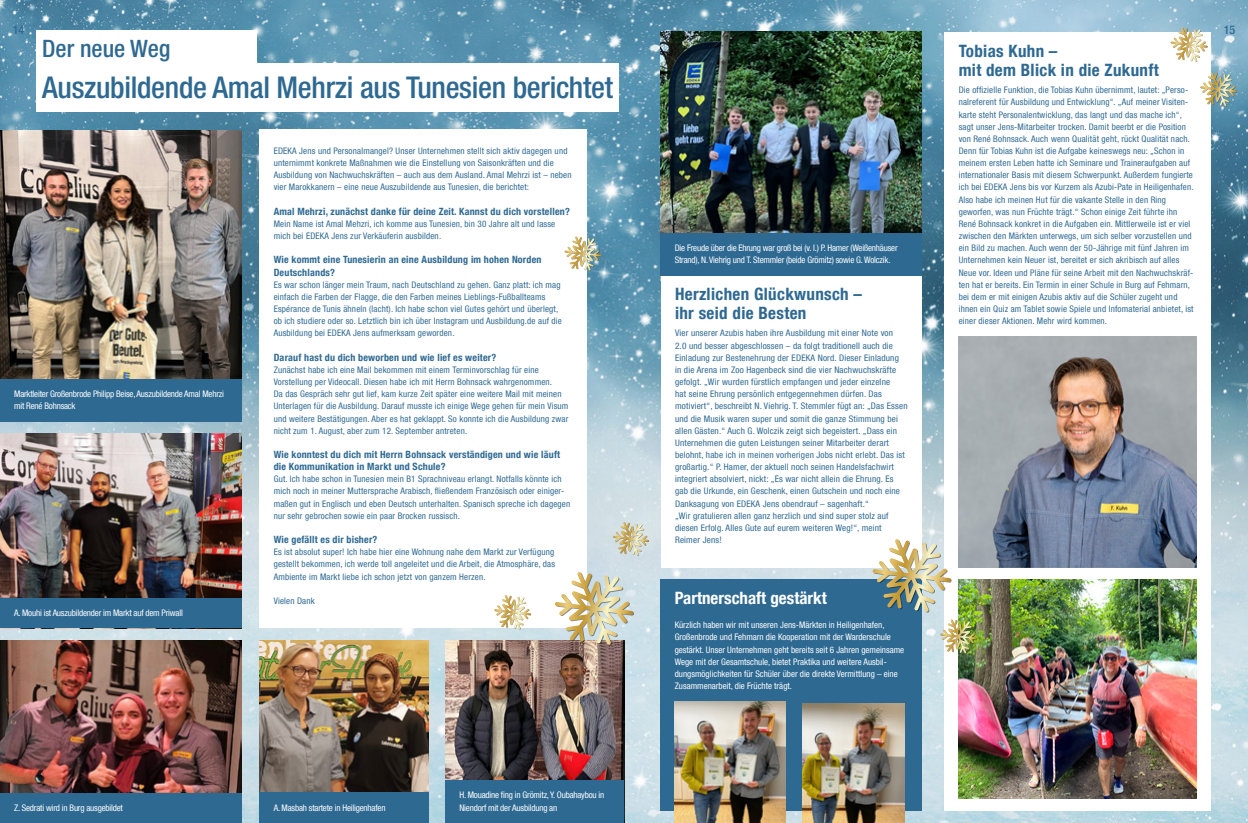
<style>
.page{position:relative;width:1248px;height:823px;background:#fff}
.page>*{position:absolute;margin:0;border:0;box-sizing:border-box;transform-origin:0 0}
.t1{font:500 condensed 30px "Helvetica Neue LT Com";letter-spacing:-.01em;color:#2e6992}
.t2{font:500 condensed 24px "Helvetica Neue LT Com";color:#2e6992}
.t3{font:700 condensed 17px/19px "Helvetica Neue LT Com";letter-spacing:.02em;color:#2e6992}
.t4{font:700 condensed 17px "Helvetica Neue LT Com";color:#fff}
.t5{font:500 condensed 12px "Helvetica Neue LT Com";color:#2e6992}
.t6{font:700 condensed 10px/12.1px "Helvetica Neue LT Com";letter-spacing:.02em;color:#2e6992}
.t7{font:condensed 9px/12.1px "Helvetica Neue LT Com";letter-spacing:.02em;color:#2e6992}
.t8{font:condensed 9px/12.1px "Helvetica Neue LT Com";letter-spacing:-.02em;color:#fff}
.t9{font:condensed 9px/12.1px "Helvetica Neue LT Com";color:#fff}
</style>
<div class="page">
<img style="left:0;top:0;width:1247px;height:822px">
<div style="left:660px;top:579px;width:261px;height:231px;background:#2e6992"></div>
<div style="left:944px;top:32px;width:266px;height:778px;background:#fff"></div>
<svg style="left:612px;top:521px;width:37px;height:34px"></svg>
<div style="left:259px;top:130px;width:328px;height:498px;background:#fff"></div>
<img style="left:0;top:130px;width:241px;height:248px">
<img style="left:259px;top:640px;width:169px;height:152px">
<img style="left:958px;top:579px;width:238px;height:219px">
<img style="left:0;top:433px;width:241px;height:165px">
<img style="left:660px;top:32px;width:261px;height:244px">
<img style="left:674px;top:701px;width:111px;height:121px">
<img style="left:958px;top:336px;width:238px;height:231px">
<img style="left:0;top:640px;width:241px;height:152px">
<img style="left:445px;top:640px;width:179px;height:140px">
<div style="left:660px;top:276px;width:261px;height:291px;background:#fff"></div>
<img style="left:802px;top:703px;width:102px;height:119px">
<img style="left:555px;top:571px;width:79px;height:74px">
<img style="left:872px;top:539px;width:79px;height:73px">
<div style="left:660px;top:232px;width:261px;height:43px;background:#2e6992"></div>
<div style="left:0;top:378px;width:241px;height:43px;background:#2e6992"></div>
<div style="left:0;top:598px;width:241px;height:30px;background:#2e6992"></div>
<div style="left:0;top:792px;width:241px;height:30px;background:#2e6992"></div>
<div style="left:259px;top:792px;width:170px;height:30px;background:#2e6992"></div>
<div style="left:445px;top:780px;width:179px;height:42px;background:#2e6992"></div>
<div style="left:37px;top:30px;width:220px;height:37px;background:#fff"></div>
<div style="left:37px;top:63px;width:581px;height:48px;background:#fff"></div>
<svg style="left:494px;top:595px;width:37px;height:34px"></svg>
<svg style="left:1170px;top:27px;width:37px;height:35px"></svg>
<svg style="left:939px;top:619px;width:38px;height:34px"></svg>
<svg style="left:564px;top:236px;width:37px;height:35px"></svg>
<svg style="left:1200px;top:72px;width:37px;height:35px"></svg>
<h3 class="t5" style="left:13px;top:23px;width:13px">14</h3>
<h3 class="t5" style="left:1223px;top:23px;width:13px">15</h3>
<h2 class="t2" style="left:42px;top:34px;width:129px">Der neue Weg</h2>
<h1 class="t1" style="left:42px;top:69px;width:572px">Auszubildende Amal Mehrzi aus Tunesien berichtet</h1>
<p class="t8" style="left:14px;top:387px;width:211px">Marktleiter Großenbrode Philipp Beise, Auszubildende Amal Mehrzi mit René Bohnsack</p>
<p class="t8" style="left:14px;top:606px;width:170px">A. Mouhi ist Auszubildender im Markt auf dem Priwall</p>
<p class="t7" style="left:274px;top:145px;width:299px">EDEKA Jens und Personalmangel? Unser Unternehmen stellt sich aktiv dagegen und unternimmt konkrete Maßnahmen wie die Einstellung von Saisonkräften und die Ausbildung von Nachwuchskräften – auch aus dem Ausland. Amal Mehrzi ist – neben vier Marokkanern – eine neue Auszubildende aus Tunesien, die berichtet:</p>
<p class="t6" style="left:274px;top:205px;width:297px">Amal Mehrzi, zunächst danke für deine Zeit. Kannst du dich vorstellen?</p>
<p class="t7" style="left:274px;top:217px;width:283px">Mein Name ist Amal Mehzri, ich komme aus Tunesien, bin 30 Jahre alt und lasse mich bei EDEKA Jens zur Verkäuferin ausbilden.</p>
<p class="t6" style="left:274px;top:254px;width:269px">Wie kommt eine Tunesierin an eine Ausbildung im hohen Norden<br>Deutschlands?</p>
<p class="t7" style="left:274px;top:278px;width:290px">Es war schon länger mein Traum, nach Deutschland zu gehen. Ganz platt: ich mag einfach die Farben der Flagge, die den Farben meines Lieblings-Fußballteams Espérance de Tunis ähneln (lacht). Ich habe schon viel Gutes gehört und überlegt, ob ich studiere oder so. Letztlich bin ich über Instagram und Ausbildung.de auf die Ausbildung bei EDEKA Jens aufmerksam geworden.</p>
<p class="t6" style="left:274px;top:351px;width:224px">Darauf hast du dich beworben und wie lief es weiter?</p>
<p class="t7" style="left:274px;top:363px;width:296px">Zunächst habe ich eine Mail bekommen mit einem Terminvorschlag für eine Vorstellung per Videocall. Diesen habe ich mit Herrn Bohnsack wahrgenommen.<br>Da das Gespräch sehr gut lief, kam kurze Zeit später eine weitere Mail mit meinen Unterlagen für die Ausbildung. Darauf musste ich einige Wege gehen für mein Visum und weitere Bestätigungen. Aber es hat geklappt. So konnte ich die Ausbildung zwar nicht zum 1. August, aber zum 12. September antreten.</p>
<p class="t6" style="left:274px;top:448px;width:288px">Wie konntest du dich mit Herrn Bohnsack verständigen und wie läuft die Kommunikation in Markt und Schule?</p>
<p class="t7" style="left:274px;top:472px;width:298px">Gut. Ich habe schon in Tunesien mein B1 Sprachniveau erlangt. Notfalls könnte ich mich noch in meiner Muttersprache Arabisch, fließendem Französisch oder einiger&shy;maßen gut in Englisch und eben Deutsch unterhalten. Spanisch spreche ich dagegen nur sehr gebrochen sowie ein paar Brocken russisch.</p>
<p class="t6" style="left:274px;top:533px;width:105px">Wie gefällt es dir bisher?</p>
<p class="t7" style="left:274px;top:545px;width:283px;text-align:justify">Es ist absolut super! Ich habe hier eine Wohnung nahe dem Markt zur Verfügung gestellt bekommen, ich werde toll angeleitet und die Arbeit, die Atmosphäre, das Ambiente im Markt liebe ich schon jetzt von ganzem Herzen.</p>
<p class="t7" style="left:274px;top:594px;width:43px">Vielen Dank</p>
<p class="t8" style="left:14px;top:800px;width:110px">Z. Sedrati wird in Burg ausgebildet</p>
<p class="t8" style="left:274px;top:800px;width:113px">A. Masbah startete in Heiligenhafen</p>
<p class="t8" style="left:459px;top:788px;width:146px">H. Mouadine fing in Grömitz, Y. Oubahaybou in<br>Niendorf mit der Ausbildung an</p>
<p class="t8" style="left:674px;top:242px;width:224px">Die Freude über die Ehrung war groß bei (v. l.) P. Hamer (Weißenhäuser<br>Strand), N. Viehrig und T. Stemmler (beide Grömitz) sowie G. Wolczik.</p>
<h3 class="t3" style="left:675px;top:284px;width:188px">Herzlichen Glückwunsch – ihr seid die Besten</h3>
<p class="t7" style="left:675px;top:327px;width:234px">Vier unserer Azubis haben ihre Ausbildung mit einer Note von<br>2.0 und besser abgeschlossen – da folgt traditionell auch die Einladung zur Bestenehrung der EDEKA Nord. Dieser Einladung<br>in die Arena im Zoo Hagenbeck sind die vier Nachwuchskräfte gefolgt. „Wir wurden fürstlich empfangen und jeder einzelne<br>hat seine Ehrung persönlich entgegennehmen dürfen. Das motiviert“, beschreibt N. Viehrig. T. Stemmler fügt an: „Das Essen und die Musik waren super und somit die ganze Stimmung bei allen Gästen.“ Auch G. Wolczik zeigt sich begeistert. „Dass ein Unternehmen die guten Leistungen seiner Mitarbeiter derart belohnt, habe ich in meinen vorherigen Jobs nicht erlebt. Das ist großartig.“ P. Hamer, der aktuell noch seinen Handelsfachwirt integriert absolviert, nickt: „Es war nicht allein die Ehrung. Es gab die Urkunde, ein Geschenk, einen Gutschein und noch eine Danksagung von EDEKA Jens obendrauf – sagenhaft.“<br>„Wir gratulieren allen ganz herzlich und sind super stolz auf diesen Erfolg. Alles Gute auf eurem weiteren Weg!“, meint Reimer Jens!</p>
<h3 class="t4" style="left:674px;top:587px;width:153px">Partnerschaft gestärkt</h3>
<p class="t9" style="left:674px;top:618px;width:231px">Kürzlich haben wir mit unseren Jens-Märkten in Heiligenhafen, Großenbrode und Fehmarn die Kooperation mit der Warderschule gestärkt. Unser Unternehmen geht bereits seit 6 Jahren gemeinsame Wege mit der Gesamtschule, bietet Praktika und weitere Ausbil&shy;dungsmöglichkeiten für Schüler über die direkte Vermittlung – eine Zusammenarbeit, die Früchte trägt.</p>
<h3 class="t3" style="left:958px;top:41px;width:202px">Tobias Kuhn –<br>mit dem Blick in die Zukunft</h3>
<p class="t7" style="left:958px;top:84px;width:236px">Die offizielle Funktion, die Tobias Kuhn übernimmt, lautet: „Perso&shy;nalreferent für Ausbildung und Entwicklung“. „Auf meiner Visiten&shy;karte steht Personalentwicklung, das langt und das mache ich“, sagt unser Jens-Mitarbeiter trocken. Damit beerbt er die Position von René Bohnsack. Auch wenn Qualität geht, rückt Qualität nach.<br>Denn für Tobias Kuhn ist die Aufgabe keineswegs neu: „Schon in meinem ersten Leben hatte ich Seminare und Traineraufgaben auf internationaler Basis mit diesem Schwerpunkt. Außerdem fungierte ich bei EDEKA Jens bis vor Kurzem als Azubi-Pate in Heiligenhafen.<br>Also habe ich meinen Hut für die vakante Stelle in den Ring geworfen, was nun Früchte trägt.“ Schon einige Zeit führte ihn René Bohnsack konkret in die Aufgaben ein. Mittlerweile ist er viel zwischen den Märkten unterwegs, um sich selber vorzustellen und ein Bild zu machen. Auch wenn der 50-Jährige mit fünf Jahren im Unternehmen kein Neuer ist, bereitet er sich akribisch auf alles Neue vor. Ideen und Pläne für seine Arbeit mit den Nachwuchskräf&shy;ten hat er bereits. Ein Termin in einer Schule in Burg auf Fehmarn, bei dem er mit einigen Azubis aktiv auf die Schüler zugeht und ihnen ein Quiz am Tablet sowie Spiele und Infomaterial anbietet, ist einer dieser Aktionen. Mehr wird kommen.</p>
</div>
